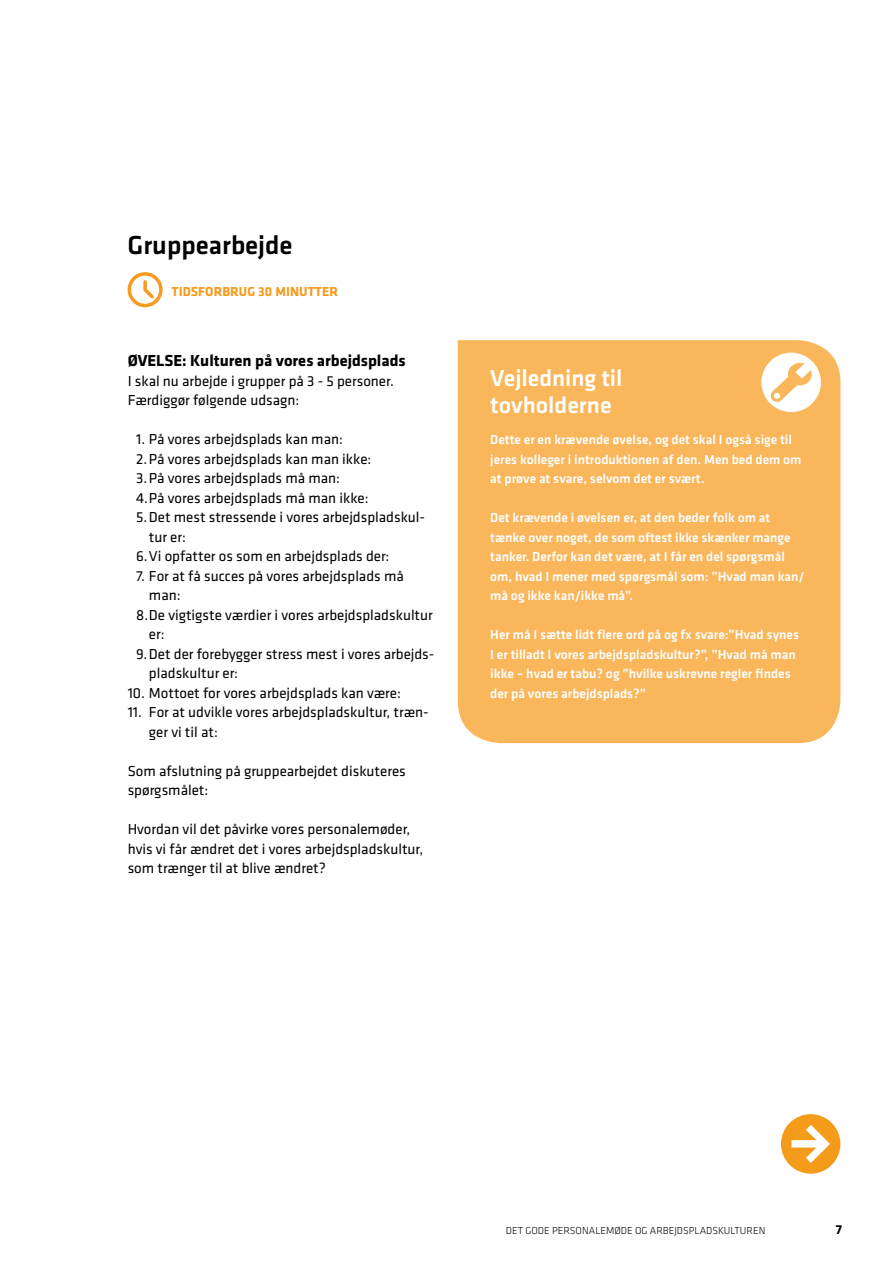
<style>
.page{position:relative;width:893px;height:1263px;background:#fff}
.page>*{position:absolute;margin:0;border:0;box-sizing:border-box;transform-origin:0 0}
.t1{font:500 27px "Klavika";color:#000}
.t2{font:500 24px/27px "Klavika";color:#fff}
.t3{font:700 16.5px "Klavika";color:#000}
.t4{font:15px/19.5px "Klavika";color:#000}
.t5{font:500 13.5px/19.5px "Klavika";color:#fff}
.t6{font:700 13.5px "Klavika";letter-spacing:.005em;color:#f59b1e}
.t7{font:700 13.5px "Klavika";color:#000}
.t8{font:300 10.5px "Klavika";color:#000}
</style>
<div class="page">
<svg style="left:128px;top:272px;width:35px;height:35px"></svg>
<div style="left:458px;top:340px;width:382px;height:403px;background:#f9b65a"></div>
<svg style="left:761px;top:353px;width:60px;height:59px"></svg>
<svg style="left:781px;top:1114px;width:59px;height:60px"></svg>
<h1 class="t1" style="left:128px;top:227px;width:166px">Gruppearbejde</h1>
<p class="t6" style="left:172px;top:282px;width:168px">TIDSFORBRUG 30 MINUTTER</p>
<p class="t3" style="left:128px;top:349px;width:280px">ØVELSE: Kulturen på vores arbejdsplads</p>
<p class="t4" style="left:128px;top:370px;width:268px">I skal nu arbejde i grupper på 3 - 5 personer.<br>Færdiggør følgende udsagn:</p>
<p class="t4" style="left:136px;top:429px;width:208px">1. På vores arbejdsplads kan man:</p>
<p class="t4" style="left:136px;top:448px;width:237px">2.På vores arbejdsplads kan man ikke:</p>
<p class="t4" style="left:136px;top:468px;width:205px">3.På vores arbejdsplads må man:</p>
<p class="t4" style="left:136px;top:487px;width:234px">4.På vores arbejdsplads må man ikke:</p>
<p class="t4" style="left:136px;top:507px;width:290px">5.Det mest stressende i vores arbejdspladskul-</p>
<p class="t4" style="left:149px;top:526px;width:38px">tur er:</p>
<p class="t4" style="left:136px;top:546px;width:255px">6.Vi opfatter os som en arbejdsplads der:</p>
<p class="t4" style="left:136px;top:565px;width:269px">7. For at få succes på vores arbejdsplads må</p>
<p class="t4" style="left:149px;top:585px;width:33px">man:</p>
<p class="t4" style="left:136px;top:604px;width:298px">8.De vigtigste værdier i vores arbejdspladskultur</p>
<p class="t4" style="left:149px;top:624px;width:17px">er:</p>
<p class="t4" style="left:136px;top:643px;width:300px">9.Det der forebygger stress mest i vores arbejds-</p>
<p class="t4" style="left:149px;top:663px;width:91px">pladskultur er:</p>
<p class="t4" style="left:128px;top:682px;width:275px">10. Mottoet for vores arbejdsplads kan være:</p>
<p class="t4" style="left:149px;top:702px;width:281px;text-indent:-21px">11. For at udvikle vores arbejdspladskultur, træn&shy;ger vi til at:</p>
<p class="t4" style="left:128px;top:760px;width:280px">Som afslutning på gruppearbejdet diskuteres spørgsmålet:</p>
<p class="t4" style="left:128px;top:819px;width:297px">Hvordan vil det påvirke vores personalemøder, hvis vi får ændret det i vores arbejdspladskultur, som trænger til at blive ændret?</p>
<h2 class="t2" style="left:490px;top:363px;width:134px">Vejledning til tovholderne</h2>
<p class="t5" style="left:490px;top:429px;width:313px">Dette er en krævende øvelse, og det skal I også sige til jeres kolleger i introduktionen af den. Men bed dem om at prøve at svare, selvom det er svært.</p>
<p class="t5" style="left:490px;top:507px;width:316px">Det krævende i øvelsen er, at den beder folk om at tænke over noget, de som oftest ikke skænker mange tanker. Derfor kan det være, at I får en del spørgsmål om, hvad I mener med spørgsmål som: ”Hvad man kan/ må og ikke kan/ikke må”.</p>
<p class="t5" style="left:490px;top:624px;width:310px">Her må I sætte lidt flere ord på og fx svare:”Hvad synes I er tilladt I vores arbejdspladskultur?”, ”Hvad må man ikke – hvad er tabu? og ”hvilke uskrevne regler findes der på vores arbejdsplads?”</p>
<p class="t8" style="left:506px;top:1224px;width:261px">DET GODE PERSONALEMØDE OG ARBEJDSPLADSKULTUREN</p>
<p class="t7" style="left:836px;top:1220px;width:8px">7</p>
</div>
